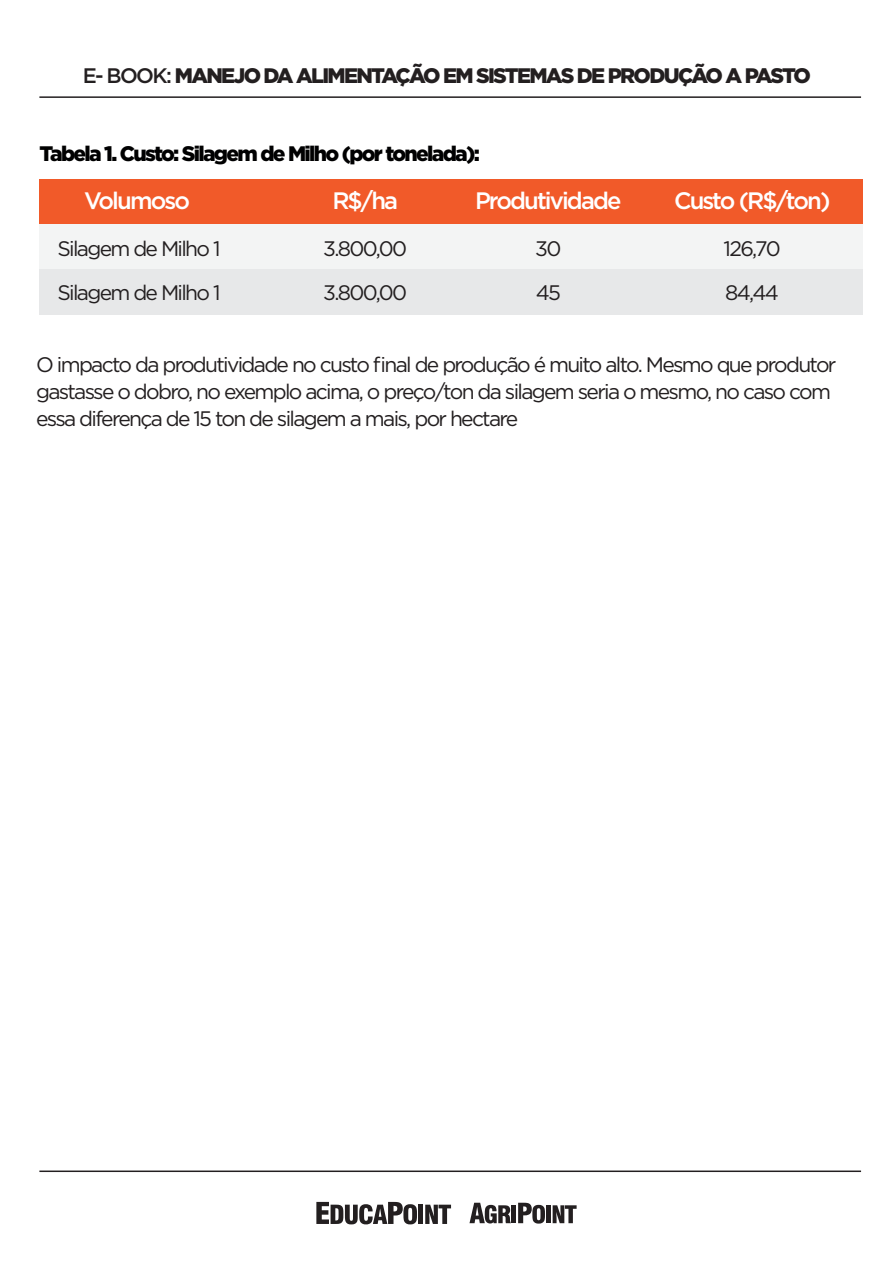
<style>
.page{position:relative;width:893px;height:1263px;background:#fff}
.page>*{position:absolute;margin:0;border:0;box-sizing:border-box;transform-origin:0 0}
.t1{font:500 23.85px "Gotham";letter-spacing:-.08em;color:#fff}
.t2{font:21px/44px "Gotham";letter-spacing:-.08em;color:#231f20}
.t3{font:900 21px "Gotham";letter-spacing:-.08em;color:#231f20}
.t4{font:900 21px "Gotham";letter-spacing:-.08em;color:#000001}
.s1{font-weight:500}
</style>
<div class="page">
<hr style="left:39px;top:96px;width:822px;height:2px;background:#231f20">
<hr style="left:39px;top:1170px;width:822px;height:2px;background:#231f20">
<svg style="left:469px;top:1203px;width:42px;height:20px"></svg>
<hr style="left:512px;top:1205px;width:4px;height:18px;background:#231f20">
<svg style="left:518px;top:1203px;width:27px;height:20px"></svg>
<div style="left:546px;top:1205px;width:5px;height:18px;background:#231f20"></div>
<svg style="left:553px;top:1205px;width:24px;height:18px"></svg>
<svg style="left:316px;top:1202px;width:101px;height:22px"></svg>
<hr style="left:419px;top:1205px;width:4px;height:19px;background:#231f20">
<svg style="left:425px;top:1205px;width:26px;height:19px"></svg>
<div style="left:39px;top:179px;width:823px;height:45px;background:#f15a29"></div>
<div style="left:39px;top:224px;width:823px;height:45px;background:#f3f4f4"></div>
<div style="left:39px;top:269px;width:823px;height:45px;background:#e7e8e9"></div>
<p class="t3" style="left:83px;top:61px;width:730px"><span class="s1">E- BOOK:</span> MANEJO DA ALIMENTAÇÃO EM SISTEMAS DE PRODUÇÃO A PASTO</p>
<p class="t4" style="left:39px;top:139px;width:442px">Tabela 1. Custo: Silagem de Milho (por tonelada):</p>
<p class="t1" style="left:84px;top:185px;width:107px">Volumoso</p>
<p class="t2" style="left:58px;top:226px;width:165px">Silagem de Milho 1<br>Silagem de Milho 1</p>
<p class="t1" style="left:332px;top:185px;width:67px">R$/ha</p>
<p class="t2" style="left:323px;top:226px;width:85px">3.800,00<br>3.800,00</p>
<p class="t1" style="left:475px;top:185px;width:148px">Produtividade</p>
<p class="t2" style="left:535px;top:226px;width:28px">30<br>45</p>
<p class="t1" style="left:674px;top:185px;width:158px">Custo (R$/ton)</p>
<p class="t2" style="left:724px;top:226px;width:59px">126,70<br>84,44</p>
<p class="t2" style="left:36px;top:351px;width:802px;line-height:27px">O impacto da produtividade no custo final de produção é muito alto. Mesmo que produtor gastasse o dobro, no exemplo acima, o preço/ton da silagem seria o mesmo, no caso com essa diferença de 15 ton de silagem a mais, por hectare</p>
</div>
